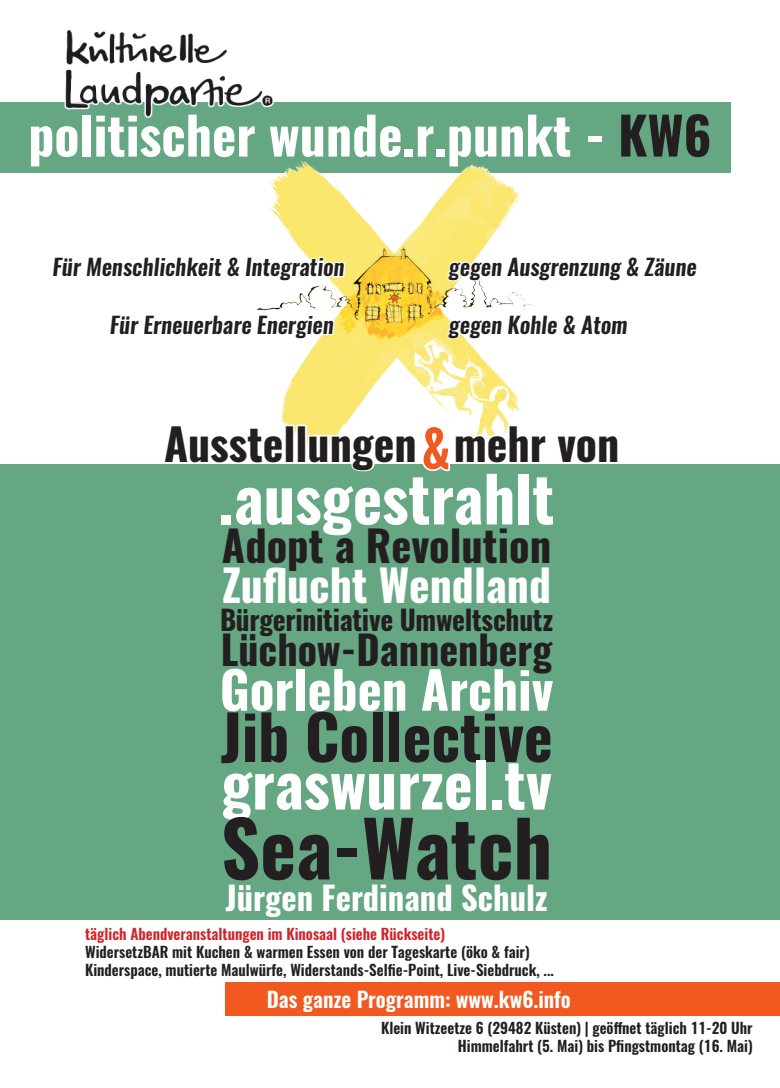
<style>
.page{position:relative;width:780px;height:1088px;background:#fff}
.page>*{position:absolute;margin:0;border:0;box-sizing:border-box;transform-origin:0 0}
.t1{font:700 76.25px "Oswald";color:#231f20}
.t2{font:700 62.5px "Oswald";color:#fff}
.t3{font:700 61.25px "Oswald";color:#231f20}
.t4{font:700 61.25px "Oswald";color:#fff}
.t5{font:700 51.75px "Oswald";color:#fff}
.t6{font:700 51.25px "Oswald";color:#fff}
.t7{font:700 43.88px "Oswald";color:#231f20}
.t8{font:700 43.75px "Oswald";color:#fff}
.t9{font:700 42.5px "Oswald";color:#231f20}
.t10{font:700 40px "Oswald";color:#231f20}
.t11{font:700 32.5px "Oswald";color:#fff}
.t12{font:700 27.5px "Oswald";letter-spacing:-.01em;color:#231f20}
.t13{font:italic 600 22.5px "Oswald";color:#231f20}
.t14{font:600 21.25px "Oswald";color:#fff}
.t15{font:600 15px/18px "Oswald";color:#231f20}
.t16{font:600 15px "Oswald";color:#d1232a}
.s1{color:#231f20}
.s2{font-size:50.62px;color:#f15921}
</style>
<div class="page">
<div style="left:0;top:103px;width:730px;height:70px;background:#65a783"></div>
<div style="left:225px;top:982px;width:555px;height:34px;background:#f15921"></div>
<img style="left:269px;top:161px;width:251px;height:280px">
<svg style="left:257px;top:218px;width:89px;height:163px"></svg>
<svg style="left:446px;top:218px;width:88px;height:163px"></svg>
<div style="left:0;top:464px;width:780px;height:455px;background:#65a783"></div>
<svg style="left:219px;top:423px;width:66px;height:42px"></svg>
<div style="left:296px;top:425px;width:11px;height:39px;border:3px solid #fff"></div>
<svg style="left:306px;top:409px;width:281px;height:63px"></svg>
<img style="left:63px;top:31px;width:213px;height:87px">
<h3 class="t5" style="left:28px;top:100px;width:684px">politischer wunde.r.punkt - <span class="s1">KW6</span></h3>
<h3 class="t13" style="left:52px;top:251px;width:293px">Für Menschlichkeit &amp; Integration</h3>
<h3 class="t13" style="left:449px;top:251px;width:249px">gegen Ausgrenzung &amp; Zäune</h3>
<h3 class="t13" style="left:110px;top:309px;width:226px">Für Erneuerbare Energien</h3>
<h3 class="t13" style="left:449px;top:309px;width:180px">gegen Kohle &amp; Atom</h3>
<h3 class="t7" style="left:164px;top:414px;width:457px">Ausstellungen<span class="s2">&amp;</span>mehr von</h3>
<h2 class="t2" style="left:219px;top:455px;width:337px">.ausgestrahlt</h2>
<h3 class="t9" style="left:222px;top:516px;width:331px">Adopt a Revolution</h3>
<h3 class="t8" style="left:222px;top:555px;width:330px">Zuflucht Wendland</h3>
<h3 class="t12" style="left:220px;top:600px;width:334px">Bürgerinitiative Umweltschutz</h3>
<h3 class="t10" style="left:221px;top:622px;width:333px">Lüchow-Dannenberg</h3>
<h3 class="t6" style="left:220px;top:654px;width:335px">Gorleben Archiv</h3>
<h3 class="t3" style="left:220px;top:694px;width:333px">Jib Collective</h3>
<h3 class="t4" style="left:221px;top:742px;width:332px">graswurzel.tv</h3>
<h1 class="t1" style="left:221px;top:795px;width:333px">Sea-Watch</h1>
<h3 class="t11" style="left:225px;top:875px;width:323px">Jürgen Ferdinand Schulz</h3>
<p class="t16" style="left:85px;top:923px;width:361px">täglich Abendveranstaltungen im Kinosaal (siehe Rückseite)</p>
<p class="t15" style="left:85px;top:943px;width:470px">WidersetzBAR mit Kuchen &amp; warmen Essen von der Tageskarte (öko &amp; fair)<br>Kinderspace, mutierte Maulwürfe, Widerstands-Selfie-Point, Live-Siebdruck, ...</p>
<h3 class="t14" style="left:267px;top:984px;width:305px">Das ganze Programm: www.kw6.info</h3>
<p class="t15" style="left:381px;top:1019px;width:373px;text-align:right">Klein Witzeetze 6 (29482 Küsten) | geöffnet täglich 11-20 Uhr<br>Himmelfahrt (5. Mai) bis Pfingstmontag (16. Mai)</p>
</div>
